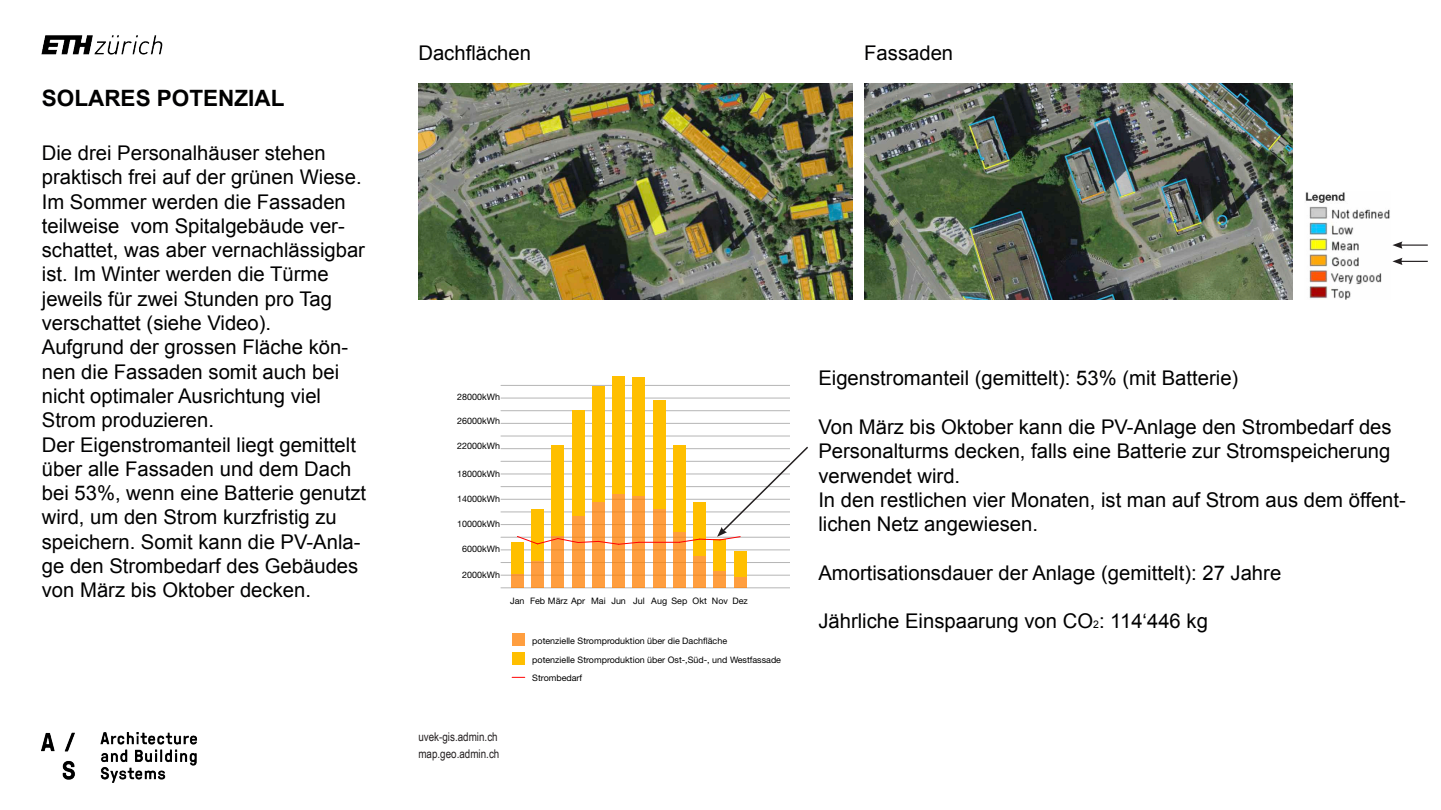
<style>
.page{position:relative;width:1441px;height:810px;background:#fff}
.page>*{position:absolute;margin:0;border:0;box-sizing:border-box;transform-origin:0 0}
.t1{font:700 22.5px "Arial";color:#000001}
.t2{font:20.25px/24.3px "Arial";color:#000001}
.t3{font:12px "Arial Narrow";color:#231f20}
.t4{font:9px/19px "Helvetica Neue";color:#000}
.s1{font-size:10.5px}
</style>
<div class="page">
<img style="left:41px;top:35px;width:122px;height:20px">
<img style="left:42px;top:733px;width:155px;height:50px">
<img style="left:418px;top:83px;width:434px;height:216px">
<img style="left:864px;top:83px;width:428px;height:216px">
<img style="left:1305px;top:192px;width:84px;height:107px">
<svg style="left:1392px;top:258px;width:35px;height:7px"></svg>
<svg style="left:1392px;top:241px;width:35px;height:8px"></svg>
<hr style="left:501px;top:588px;width:288px;height:1px;background:#b5b5b5">
<hr style="left:501px;top:575px;width:288px;height:1px;background:#b5b5b5">
<hr style="left:501px;top:562px;width:288px;height:1px;background:#b5b5b5">
<hr style="left:501px;top:550px;width:288px;height:1px;background:#b5b5b5">
<hr style="left:501px;top:537px;width:288px;height:1px;background:#b5b5b5">
<hr style="left:501px;top:524px;width:288px;height:1px;background:#b5b5b5">
<hr style="left:501px;top:512px;width:288px;height:1px;background:#b5b5b5">
<hr style="left:501px;top:499px;width:288px;height:1px;background:#b5b5b5">
<hr style="left:501px;top:486px;width:288px;height:1px;background:#b5b5b5">
<hr style="left:501px;top:474px;width:288px;height:1px;background:#b5b5b5">
<hr style="left:501px;top:461px;width:288px;height:1px;background:#b5b5b5">
<hr style="left:501px;top:448px;width:288px;height:1px;background:#b5b5b5">
<hr style="left:501px;top:436px;width:288px;height:1px;background:#b5b5b5">
<hr style="left:501px;top:423px;width:288px;height:1px;background:#b5b5b5">
<hr style="left:501px;top:410px;width:288px;height:1px;background:#b5b5b5">
<hr style="left:501px;top:398px;width:288px;height:1px;background:#b5b5b5">
<hr style="left:501px;top:385px;width:288px;height:1px;background:#b5b5b5">
<div style="left:511px;top:573px;width:12px;height:15px;background:#ff7f00;opacity:.75"></div>
<div style="left:531px;top:561px;width:13px;height:27px;background:#ff7f00;opacity:.75"></div>
<div style="left:551px;top:536px;width:13px;height:52px;background:#ff9e3f"></div>
<div style="left:571px;top:516px;width:13px;height:72px;background:#ff9e3f"></div>
<div style="left:592px;top:502px;width:12px;height:86px;background:#ff9e3f"></div>
<div style="left:612px;top:494px;width:13px;height:94px;background:#ff9e3f"></div>
<div style="left:632px;top:496px;width:13px;height:92px;background:#ff9e3f"></div>
<div style="left:652px;top:509px;width:13px;height:79px;background:#ff7f00;opacity:.75"></div>
<div style="left:673px;top:532px;width:12px;height:56px;background:#ff7f00;opacity:.75"></div>
<div style="left:693px;top:556px;width:13px;height:32px;background:#ff7f00;opacity:.75"></div>
<div style="left:713px;top:571px;width:13px;height:17px;background:#ff7f00;opacity:.75"></div>
<div style="left:733px;top:577px;width:13px;height:11px;background:#ff9e3f"></div>
<div style="left:511px;top:542px;width:12px;height:31px;background:#ffbf00"></div>
<div style="left:531px;top:509px;width:13px;height:52px;background:#ffbf00"></div>
<div style="left:551px;top:446px;width:13px;height:90px;background:#ffbf00"></div>
<div style="left:571px;top:411px;width:13px;height:105px;background:#ffbf00"></div>
<div style="left:592px;top:386px;width:12px;height:116px;background:#ffbf00"></div>
<div style="left:612px;top:376px;width:13px;height:118px;background:#ffbf00"></div>
<div style="left:632px;top:378px;width:13px;height:118px;background:#ffbf00"></div>
<div style="left:652px;top:401px;width:13px;height:108px;background:#ffbf00"></div>
<div style="left:673px;top:445px;width:12px;height:87px;background:#ffbf00"></div>
<div style="left:693px;top:503px;width:13px;height:53px;background:#ffbf00"></div>
<div style="left:713px;top:540px;width:13px;height:31px;background:#ffbf00"></div>
<div style="left:733px;top:551px;width:13px;height:26px;background:#ffbf00"></div>
<div style="left:512px;top:633px;width:12px;height:13px;background:#ff9e3f"></div>
<div style="left:512px;top:652px;width:12px;height:13px;background:#ffbf00"></div>
<svg style="left:517px;top:536px;width:122px;height:9px"></svg>
<hr style="left:639px;top:542px;width:40px;height:1px;background:#f00">
<svg style="left:512px;top:677px;width:12px;height:1px"></svg>
<svg style="left:679px;top:445px;width:129px;height:98px"></svg>
<p class="t1" style="left:42px;top:83px;width:244px">SOLARES POTENZIAL</p>
<p class="t2" style="left:42px;top:141px;width:325px">Die drei Personalhäuser stehen praktisch frei auf der grünen Wiese.<br>Im Sommer werden die Fassaden teilweise vom Spitalgebäude ver&shy;schattet, was aber vernachlässigbar ist. Im Winter werden die Türme jeweils für zwei Stunden pro Tag verschattet (siehe Video).</p>
<p class="t2" style="left:42px;top:335px;width:308px">Aufgrund der grossen Fläche kön&shy;nen die Fassaden somit auch bei nicht optimaler Ausrichtung viel<br>Strom produzieren.</p>
<p class="t2" style="left:42px;top:433px;width:326px">Der Eigenstromanteil liegt gemittelt über alle Fassaden und dem Dach bei 53%, wenn eine Batterie genutzt wird, um den Strom kurzfristig zu speichern. Somit kann die PV-Anla&shy;ge den Strombedarf des Gebäudes von März bis Oktober decken.</p>
<p class="t2" style="left:418px;top:41px;width:114px">Dachflächen</p>
<p class="t2" style="left:864px;top:41px;width:90px">Fassaden</p>
<p class="t4" style="left:457px;top:388px;width:44px">28000kWh</p>
<p class="t4" style="left:457px;top:412px;width:44px">26000kWh</p>
<p class="t4" style="left:457px;top:437px;width:44px">22000kWh</p>
<p class="t4" style="left:457px;top:466px;width:44px">18000kWh</p>
<p class="t4" style="left:457px;top:490px;width:44px">14000kWh</p>
<p class="t4" style="left:457px;top:515px;width:44px">10000kWh</p>
<p class="t4" style="left:462px;top:541px;width:39px">6000kWh</p>
<p class="t4" style="left:462px;top:566px;width:39px">2000kWh</p>
<p class="t4" style="left:510px;top:592px;width:239px">Jan Feb März Apr Mai Jun Jul Aug Sep Okt Nov Dez</p>
<p class="t4" style="left:532px;top:632px;width:250px">potenzielle Stromproduktion über die Dachfläche<br>potenzielle Stromproduktion über Ost-,Süd-, und Westfassade</p>
<p class="t4" style="left:532px;top:669px;width:51px">Strombedarf</p>
<p class="t3" style="left:418px;top:728px;width:81px">uvek-gis.admin.ch</p>
<p class="t3" style="left:418px;top:745px;width:82px">map.geo.admin.ch</p>
<p class="t2" style="left:818px;top:366px;width:421px">Eigenstromanteil (gemittelt): 53% (mit Batterie)</p>
<p class="t2" style="left:818px;top:415px;width:574px;text-align:justify">Von März bis Oktober kann die PV-Anlage den Strombedarf des Personalturms decken, falls eine Batterie zur Stromspeicherung verwendet wird.</p>
<p class="t2" style="left:818px;top:488px;width:589px">In den restlichen vier Monaten, ist man auf Strom aus dem öffent&shy;lichen Netz angewiesen.</p>
<p class="t2" style="left:818px;top:561px;width:464px">Amortisationsdauer der Anlage (gemittelt): 27 Jahre</p>
<p class="t2" style="left:818px;top:609px;width:391px">Jährliche Einspaarung von CO<span class="s1">2</span>: 114‘446 kg</p>
</div>
